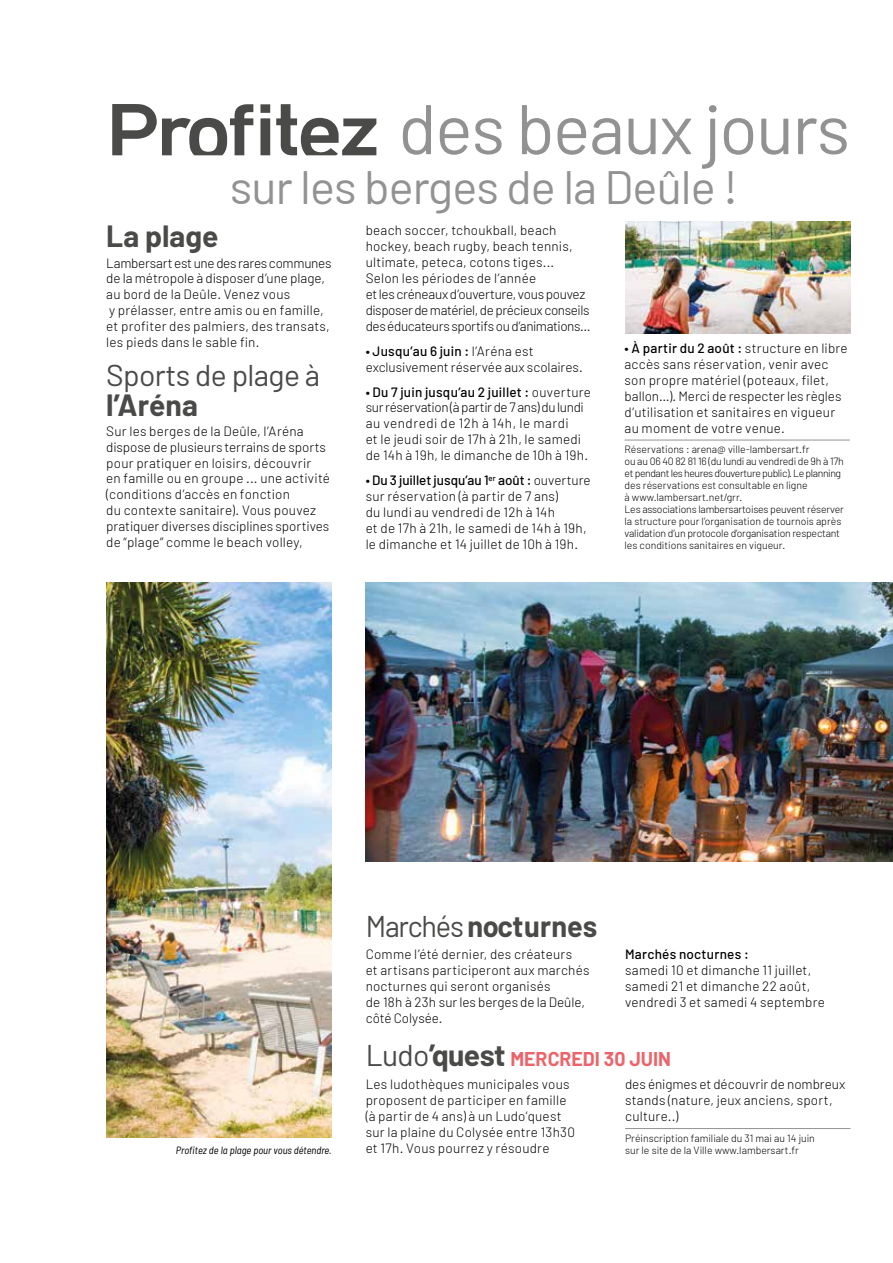
<style>
.page{position:relative;width:893px;height:1263px;background:#fff}
.page>*{position:absolute;margin:0;border:0;box-sizing:border-box;transform-origin:0 0}
.t1{font:70.2px "Barlow";letter-spacing:-.02em;color:#929292}
.t2{font:46.8px "Barlow";letter-spacing:-.02em;color:#929292}
.t3{font:700 30px "Barlow";color:#4a4a49;scale:.96 1}
.t4{font:700 30px "Barlow";color:#4a4a49}
.t5{font:30px "Barlow";letter-spacing:-.02em;color:#4a4a49}
.t6{font:700 19.5px "Barlow";color:#ec646a}
.t7{font:300 13.5px/15.9px "Barlow";letter-spacing:.015em;color:#000}
.t8{font:300 13.5px/15.9px "Barlow";letter-spacing:-.005em;color:#000}
.t9{font:500 13.5px "Barlow";letter-spacing:.015em;color:#000}
.t10{font:300 10.5px/12px "Barlow";color:#000}
.t11{font:italic semi-condensed 10.5px "Barlow";color:#000}
.s1{font-family:"DINCUT";font-weight:700;font-size:79.2px;color:#4a4a49}
.s2{font-weight:500}
.s3{font-weight:400}
.s4{font-weight:400;font-size:30px;color:#4a4a49}
.s5{font-size:30px;color:#4a4a49}
</style>
<div class="page">
<img style="left:106px;top:583px;width:226px;height:554px">
<img style="left:625px;top:222px;width:225px;height:112px">
<img style="left:366px;top:583px;width:527px;height:278px">
<hr style="left:625px;top:440px;width:225px;height:1px;background:#929292">
<hr style="left:625px;top:1128px;width:225px;height:1px;background:#929292">
<h1 class="t1" style="left:106px;top:85px;width:745px"><span class="s1">Profitez</span> des beaux jours</h1>
<h2 class="t2" style="left:230px;top:158px;width:510px">sur les berges de la Deûle !</h2>
<h3 class="t4" style="left:106px;top:218px;width:114px">La plage</h3>
<p class="t7" style="left:106px;top:254px;width:227px">Lambersart est une des rares communes de la métropole à disposer d’une plage, au bord de la Deûle. Venez vous<br>y prélasser, entre amis ou en famille, et profiter des palmiers, des transats, les pieds dans le sable fin.</p>
<h3 class="t5" style="left:106px;top:356px;width:215px">Sports de plage à</h3>
<h3 class="t4" style="left:106px;top:386px;width:93px">l’Aréna</h3>
<p class="t7" style="left:106px;top:423px;width:225px">Sur les berges de la Deûle, l’Aréna dispose de plusieurs terrains de sports pour pratiquer en loisirs, découvrir<br>en famille ou en groupe ... une activité (conditions d’accès en fonction<br>du contexte sanitaire). Vous pouvez pratiquer diverses disciplines sportives de “plage” comme le beach volley,</p>
<p class="t8" style="left:366px;top:222px;width:226px">beach soccer, tchoukball, beach hockey, beach rugby, beach tennis, ultimate, peteca, cotons tiges...<br>Selon les périodes de l’année<br>et les créneaux d’ouverture, vous pouvez disposer de matériel, de précieux conseils des éducateurs sportifs ou d’animations…</p>
<p class="t8" style="left:366px;top:342px;width:218px"><span class="s2">• Jusqu’au 6 juin :</span> l’Aréna est exclusivement réservée aux scolaires.</p>
<p class="t7" style="left:366px;top:383px;width:227px"><span class="s2">• Du 7 juin jusqu’au 2 juillet :</span> ouverture sur réservation (à partir de 7 ans) du lundi au vendredi de 12h à 14h, le mardi<br>et le jeudi soir de 17h à 21h, le samedi de 14h à 19h, le dimanche de 10h à 19h.</p>
<p class="t7" style="left:366px;top:472px;width:226px"><span class="s2">• Du 3 juillet jusqu’au 1</span><sup>er</sup> <span class="s2">août :</span> ouverture sur réservation (à partir de 7 ans)<br>du lundi au vendredi de 12h à 14h<br>et de 17h à 21h, le samedi de 14h à 19h, le dimanche et 14 juillet de 10h à 19h.</p>
<p class="t7" style="left:625px;top:340px;width:225px"><span class="s2">• À partir du 2 août :</span> structure en libre accès sans réservation, venir avec son propre matériel (poteaux, filet, ballon…). Merci de respecter les règles d’utilisation et sanitaires en vigueur au moment de votre venue.</p>
<p class="t10" style="left:625px;top:443px;width:221px">Réservations : arena@ ville-lambersart.fr<br>ou au 06 40 82 81 16 (du lundi au vendredi de 9h à 17h et pendant les heures d’ouverture public). Le planning des réservations est consultable en ligne<br>à www.lambersart.net/grr.<br>Les associations lambersartoises peuvent réserver la structure pour l’organisation de tournois après validation d’un protocole d’organisation respectant les conditions sanitaires en vigueur.</p>
<p class="t11" style="left:176px;top:1143px;width:157px">Profitez de la plage pour vous détendre.</p>
<h3 class="t3" style="left:366px;top:908px;width:243px"><span class="s3">Marchés</span> nocturnes</h3>
<p class="t7" style="left:366px;top:946px;width:225px">Comme l’été dernier, des créateurs<br>et artisans participeront aux marchés nocturnes qui seront organisés<br>de 18h à 23h sur les berges de la Deûle, côté Colysée.</p>
<p class="t9" style="left:625px;top:946px;width:125px">Marchés nocturnes :</p>
<p class="t7" style="left:625px;top:962px;width:201px">samedi 10 et dimanche 11 juillet, samedi 21 et dimanche 22 août, vendredi 3 et samedi 4 septembre</p>
<h3 class="t6" style="left:366px;top:1047px;width:307px"><span class="s4">Ludo</span><span class="s5">’quest</span> MERCREDI 30 JUIN</h3>
<p class="t7" style="left:366px;top:1076px;width:211px">Les ludothèques municipales vous proposent de participer en famille (à partir de 4 ans) à un Ludo’quest sur la plaine du Colysée entre 13h30 et 17h. Vous pourrez y résoudre</p>
<p class="t7" style="left:625px;top:1076px;width:222px">des énigmes et découvrir de nombreux stands (nature, jeux anciens, sport, culture..)</p>
<p class="t10" style="left:625px;top:1132px;width:191px">Préinscription familiale du 31 mai au 14 juin sur le site de la Ville www.lambersart.fr</p>
</div>
